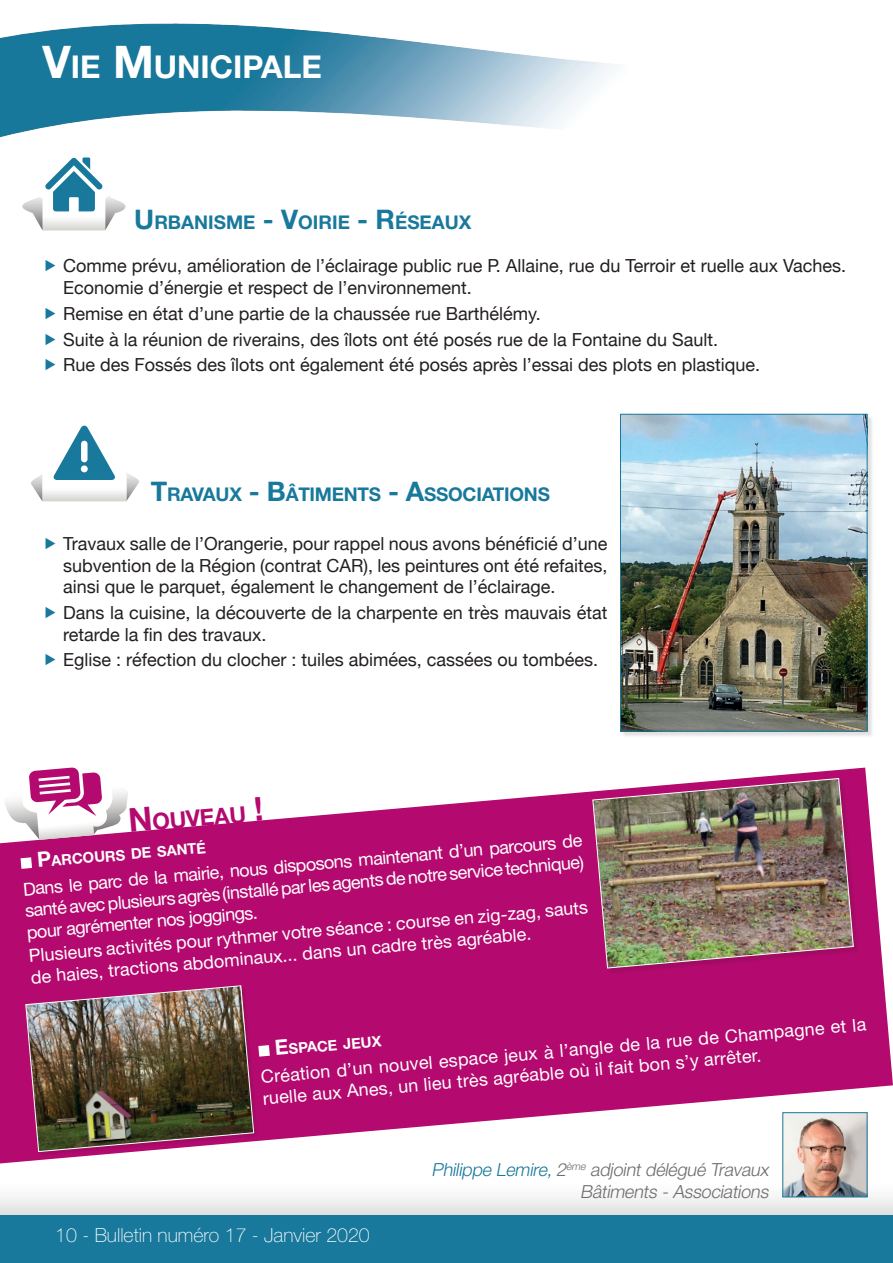
<style>
.page{position:relative;width:893px;height:1263px;background:#fff}
.page>*{position:absolute;margin:0;border:0;box-sizing:border-box;transform-origin:0 0}
.t1{font:700 31.5px "Helvetica Neue";color:#fff}
.t2{font:700 23.1px "Helvetica Neue";color:#b4096e}
.t3{font:100 19.5px "Helvetica Neue";color:#fff}
.t4{font:700 18.9px "Helvetica Neue";letter-spacing:-.015em;color:#18799c}
.t5{font:18px/21.6px "Helvetica Neue";color:#231f20}
.t6{font:18px/21.6px "Helvetica Neue";color:#fff}
.t7{font:italic 300 18px/21.6px "Helvetica Neue";color:#6c6d70;text-align:right}
.t8{font:700 14.7px "Helvetica Neue";color:#fff}
.s1{font-size:45px}
.s2{font-size:27px}
.s3{font-size:33px}
.s4{font-size:21px}
.s5{color:#18799c}
</style>
<div class="page">
<img style="left:0;top:23px;width:616px;height:115px">
<div style="left:0;top:1178px;width:893px;height:85px;background:#231f20;opacity:.2"></div>
<div style="left:0;top:1215px;width:893px;height:48px;background:#18799c"></div>
<svg style="left:31px;top:425px;width:108px;height:76px"></svg>
<img style="left:784px;top:1163px;width:81px;height:32px">
<div style="left:782px;top:1112px;width:85px;height:85px;border:1px solid #18799c"></div>
<svg style="left:22px;top:157px;width:103px;height:73px"></svg>
<div style="left:621px;top:415px;width:253px;height:323px;background:#231f20;opacity:.14"></div>
<img style="left:622px;top:416px;width:243px;height:313px">
<div style="left:620px;top:414px;width:247px;height:317px;border:1px solid #18799c"></div>
<svg style="left:0;top:767px;width:893px;height:396px;fill:#b4096e"></svg>
<svg style="left:4px;top:767px;width:124px;height:73px"></svg>
<svg style="left:21px;top:857px;width:11px;height:12px"></svg>
<div style="left:594px;top:779px;width:265px;height:195px;background:#231f20;opacity:.14"></div>
<img style="left:592px;top:778px;width:262px;height:191px">
<div style="left:27px;top:986px;width:232px;height:170px;background:#231f20;opacity:.14"></div>
<img style="left:25px;top:985px;width:245px;height:167px">
<h1 class="t1" style="left:43px;top:47px;width:281px"><span class="s1">V</span>IE <span class="s1">M</span>UNICIPALE</h1>
<p class="t4" style="left:134px;top:210px;width:339px"><span class="s2">U</span> RBANISM E <span class="s2">- V</span>OIRIE <span class="s2">- R</span>ÉSEAUX</p>
<p class="t5" style="left:63px;top:256px;width:784px">Comme prévu, amélioration de l’éclairage public rue P. Allaine, rue du Terroir et ruelle aux Vaches.<br>Economie d’énergie et respect de l’environnement.</p>
<p class="t5" style="left:63px;top:301px;width:699px;line-height:25.8px">Remise en état d’une partie de la chaussée rue Barthélémy.<br>Suite à la réunion de riverains, des îlots ont été posés rue de la Fontaine du Sault.<br>Rue des Fossés des îlots ont également été posés après l’essai des plots en plastique.</p>
<p class="t4" style="left:151px;top:483px;width:400px"><span class="s2">T</span>RAVAUX <span class="s2">- B</span>ÂTIMENTS <span class="s2">- A</span>SSOCIATIONS</p>
<p class="t5" style="left:63px;top:534px;width:546px;text-align:justify">Travaux salle de l’Orangerie, pour rappel nous avons bénéficié d’une subvention de la Région (contrat CAR), les peintures ont été refaites, ainsi que le parquet, également le changement de l’éclairage.</p>
<p class="t5" style="left:63px;top:603px;width:546px">Dans la cuisine, la découverte de la charpente en très mauvais état retarde la fin des travaux.</p>
<p class="t5" style="left:63px;top:650px;width:537px">Eglise : réfection du clocher : tuiles abimées, cassées ou tombées.</p>
<p class="t2" style="left:128px;top:810px;width:136px;rotate:-5deg"><span class="s3">N</span>OUVEAU <span class="s3">!</span></p>
<p class="t8" style="left:37px;top:853px;width:168px;rotate:-5deg"><span class="s4">P</span>ARCOURS DE SANTÉ</p>
<p class="t6" style="left:22px;top:878px;width:563px;text-align:justify;rotate:-5deg">Dans le parc de la mairie, nous disposons maintenant d’un parcours de santé avec plusieurs agrès (installé par les agents de notre service technique) pour agrémenter nos joggings.</p>
<p class="t6" style="left:28px;top:945px;width:563px;rotate:-5deg">Plusieurs activités pour rythmer votre séance : course en zig-zag, sauts de haies, tractions abdominaux... dans un cadre très agréable.</p>
<p class="t6" style="left:260px;top:1066px;width:609px;rotate:-5deg">Création d’un nouvel espace jeux à l’angle de la rue de Champagne et la ruelle aux Anes, un lieu très agréable où il fait bon s’y arrêter.</p>
<p class="t8" style="left:274px;top:1041px;width:108px;rotate:-5deg"><span class="s4">E</span>SPACE JEUX</p>
<p class="t3" style="left:55px;top:1224px;width:316px">10 - Bulletin numéro 17 - Janvier 2020</p>
<p class="t7" style="left:431px;top:1158px;width:342px"><span class="s5">Philippe Lemire,</span> 2<sup>ème</sup> adjointdélégué Travaux<br>Bâtiments -Associations</p>
</div>
